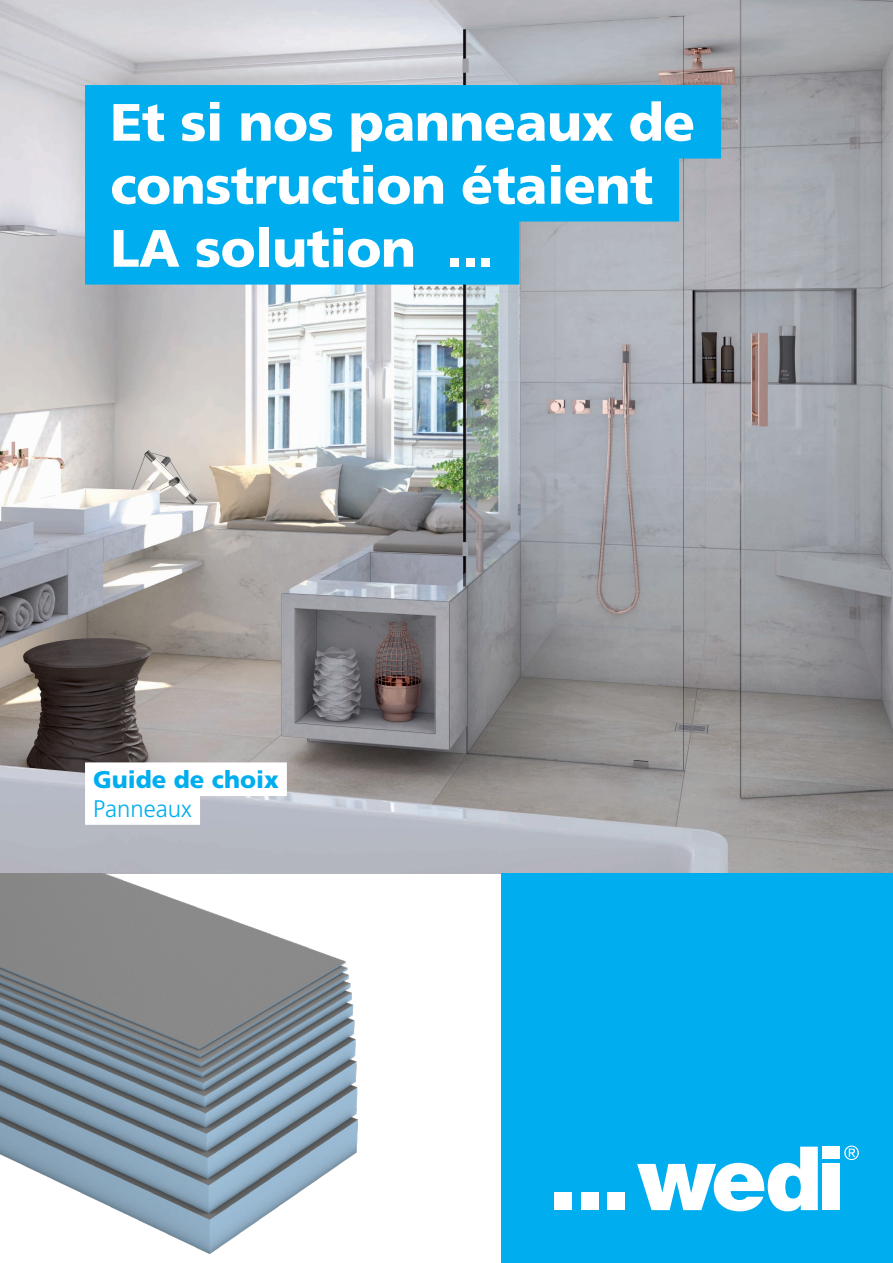
<style>
.page{position:relative;width:893px;height:1263px;background:#fff}
.page>*{position:absolute;margin:0;border:0;box-sizing:border-box;transform-origin:0 0}
.Headline_Regular{font:900 52.5px "Frutiger LT Std";letter-spacing:-.01em;color:#fff}
.Subline_Regular_Bar{font:900 24px "Frutiger LT Std";color:#00aeef}
.Subline_Regular_Bar-2{font:300 24px "Frutiger LT Std";color:#00aeef}
</style>
<div class="page">
<img style="left:0;top:0;width:893px;height:874px">
<div style="left:502px;top:874px;width:391px;height:389px;background:#00aeef"></div>
<div style="left:555px;top:1192px;width:17px;height:18px;background:#fff"></div>
<div style="left:581px;top:1192px;width:18px;height:18px;background:#fff"></div>
<div style="left:607px;top:1192px;width:18px;height:18px;background:#fff"></div>
<svg style="left:844px;top:1145px;width:15px;height:15px"></svg>
<svg style="left:637px;top:1147px;width:181px;height:64px"></svg>
<div style="left:822px;top:1147px;width:18px;height:12px;background:#fff"></div>
<div style="left:822px;top:1164px;width:18px;height:46px;background:#fff"></div>
<div style="left:85px;top:85px;width:636px;height:74px;background:#00aeef"></div>
<div style="left:85px;top:148px;width:594px;height:74px;background:#00aeef"></div>
<div style="left:85px;top:211px;width:435px;height:74px;background:#00aeef"></div>
<div style="left:85px;top:762px;width:202px;height:34px;background:#fff"></div>
<div style="left:85px;top:791px;width:115px;height:34px;background:#fff"></div>
<img style="left:0;top:874px;width:357px;height:379px">
<p class="Headline_Regular" style="left:110px;top:91px;width:586px">Et si nos panneaux de</p>
<p class="Headline_Regular" style="left:110px;top:154px;width:544px">construction étaient</p>
<p class="Headline_Regular" style="left:110px;top:217px;width:385px">LA solution ...</p>
<p class="Subline_Regular_Bar" style="left:93px;top:765px;width:187px">Guide de choix</p>
<p class="Subline_Regular_Bar-2" style="left:93px;top:795px;width:100px">Panneaux</p>
</div>
